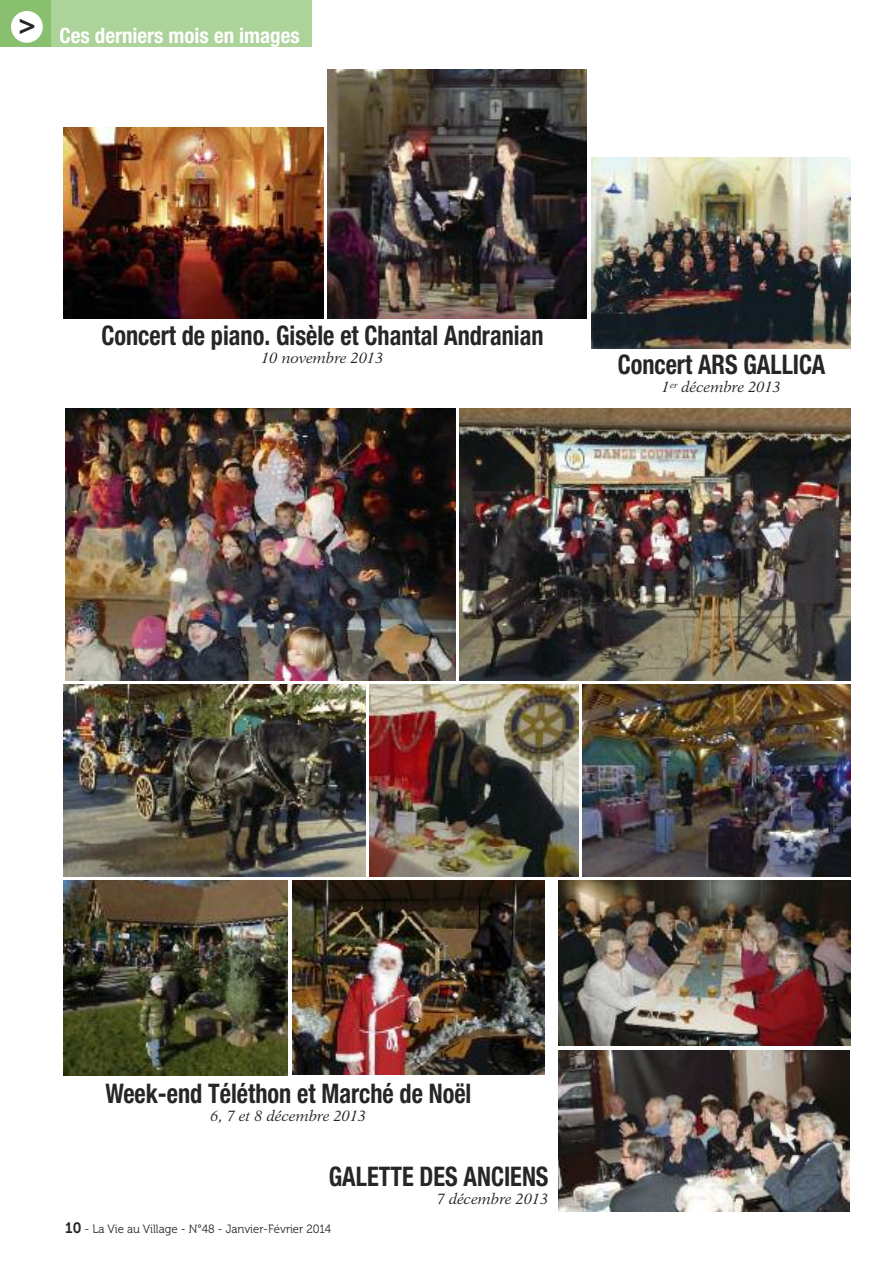
<style>
.page{position:relative;width:893px;height:1263px;background:#fff}
.page>*{position:absolute;margin:0;border:0;box-sizing:border-box;transform-origin:0 0}
.t1{font:700 condensed 27px "Helvetica Neue";color:#272627;scale:.9 1}
.t2{font:700 condensed 21px "Helvetica Neue";color:#fff}
.t3{font:15px "Dutch 823 BT Italic B";color:#272627}
.t4{font:12px "Museo 300";color:#272627;scale:.95 1}
.s1{font-family:"Museo 700";font-size:15px}
</style>
<div class="page">
<div style="left:51px;top:0;width:261px;height:47px;background:#acd39a"></div>
<div style="left:0;top:0;width:51px;height:47px;background:#88c06f"></div>
<div style="left:11px;top:11px;width:32px;height:32px;background:#fff;border-radius:50%"></div>
<img style="left:64px;top:128px;width:259px;height:191px">
<img style="left:327px;top:69px;width:260px;height:250px">
<img style="left:591px;top:157px;width:259px;height:192px">
<img style="left:64px;top:880px;width:223px;height:196px">
<img style="left:293px;top:880px;width:251px;height:194px">
<img style="left:558px;top:880px;width:292px;height:165px">
<img style="left:558px;top:1050px;width:292px;height:162px">
<img style="left:583px;top:685px;width:267px;height:191px">
<img style="left:64px;top:685px;width:302px;height:191px">
<img style="left:370px;top:685px;width:208px;height:191px">
<img style="left:65px;top:408px;width:390px;height:272px">
<img style="left:459px;top:408px;width:391px;height:272px">
<p class="t2" style="left:18px;top:28px;width:283px"><sup>&gt;</sup> Ces derniers mois en images</p>
<p class="t1" style="left:101px;top:325px;width:493px">Concert de piano. Gisèle et Chantal Andranian</p>
<p class="t3" style="left:261px;top:351px;width:124px">10 novembre 2013</p>
<p class="t1" style="left:618px;top:355px;width:232px">Concert ARS GALLICA</p>
<p class="t3" style="left:662px;top:381px;width:121px">1<sup>er</sup> décembre 2013</p>
<p class="t1" style="left:105px;top:1083px;width:408px">Week-end Téléthon et Marché de Noël</p>
<p class="t3" style="left:210px;top:1109px;width:157px">6, 7 et 8 décembre 2013</p>
<p class="t1" style="left:329px;top:1167px;width:246px">GALETTE DES ANCIENS</p>
<p class="t3" style="left:437px;top:1193px;width:113px">7 décembre 2013</p>
<p class="t4" style="left:65px;top:1225px;width:281px"><span class="s1">10</span> - La Vie au Village - N°48 - Janvier-Février 2014</p>
</div>
